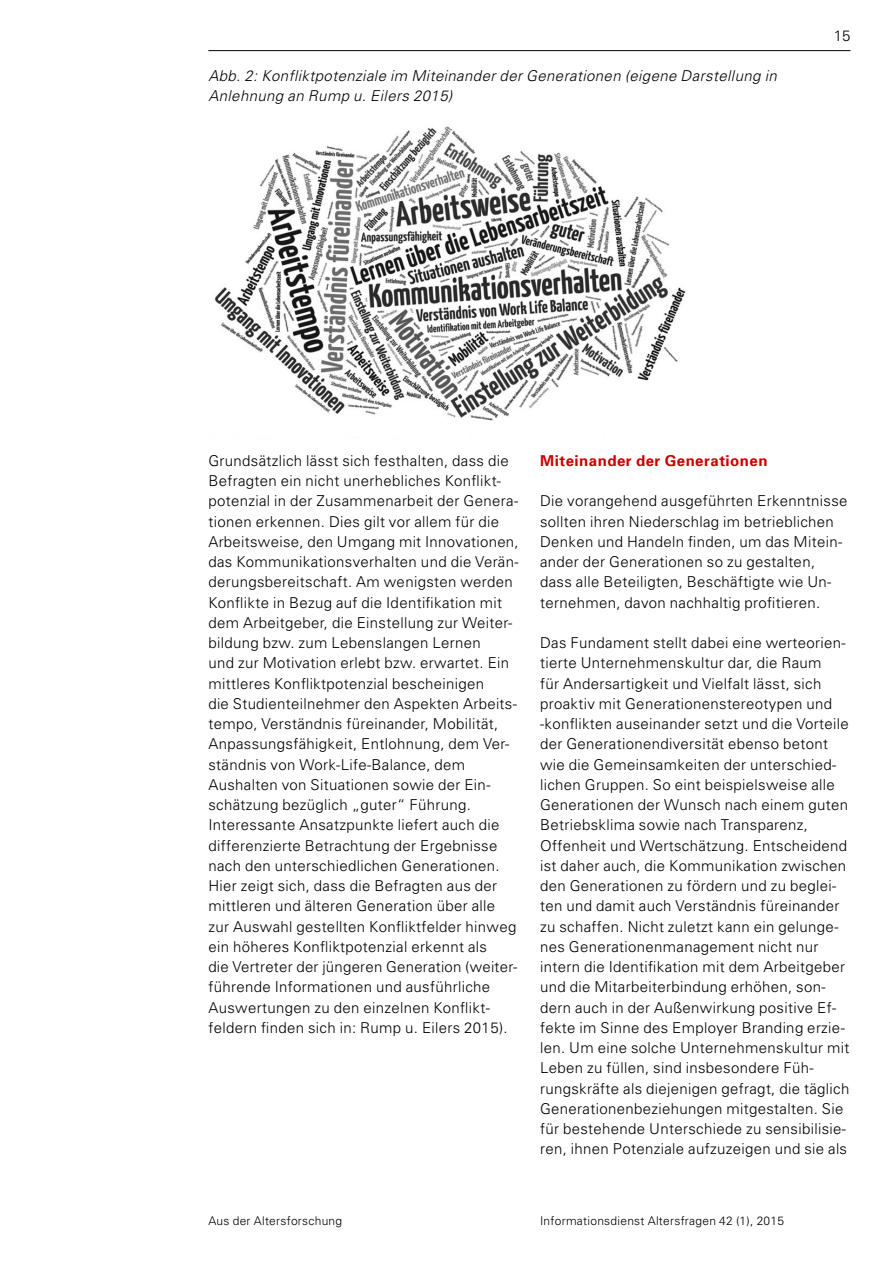
<style>
.page{position:relative;width:893px;height:1263px;background:#fff}
.page>*{position:absolute;margin:0;border:0;box-sizing:border-box;transform-origin:0 0}
.p_fließ_normal_2013{font:300 15px/20.2px "Univers";letter-spacing:.02em;color:#000}
.Abbildung_Titel_ohne{font:italic 300 15px/20.2px "Univers";letter-spacing:.025em;color:#000}
.H3_überschrift_fließ{font:700 15px "Univers";letter-spacing:.035em;color:#c00}
.t1{font:300 12px "Univers";letter-spacing:.02em;color:#000}
</style>
<div class="page">
<hr style="left:208px;top:50px;width:642px;height:1px;background:#000">
<img style="left:215px;top:126px;width:471px;height:295px">
<p class="Abbildung_Titel_ohne" style="left:208px;top:66px;width:570px">Abb. 2: Konfliktpotenziale im Miteinander der Generationen (eigene Darstellung in<br>Anlehnung an Rump u. Eilers 2015)</p>
<p class="p_fließ_normal_2013" style="left:834px;top:25px;width:18px">15</p>
<p class="p_fließ_normal_2013" style="left:208px;top:450px;width:312px">Grundsätzlich lässt sich festhalten, dass die Befragten ein nicht unerhebliches Konflikt&shy;potenzial in der Zusammenarbeit der Genera&shy;tionen erkennen. Dies gilt vor allem für die Arbeitsweise, den Umgang mit Innovationen, das Kommunikationsverhalten und die Verän&shy;derungsbereitschaft. Am wenigsten werden Konflikte in Bezug auf die Identifikation mit dem Arbeitgeber, die Einstellung zur Weiter&shy;bildung bzw. zum Lebenslangen Lernen<br>und zur Motivation erlebt bzw. erwartet. Ein mittleres Konfliktpotenzial bescheinigen<br>die Studienteilnehmer den Aspekten Arbeits&shy;tempo, Verständnis füreinander, Mobilität, Anpassungsfähigkeit, Entlohnung, dem Ver&shy;ständnis von Work-Life-Balance, dem Aushalten von Situationen sowie der Ein&shy;schätzung bezüglich „guter“ Führung.<br>Interessante Ansatzpunkte liefert auch die differenzierte Betrachtung der Ergebnisse nach den unterschiedlichen Generationen.<br>Hier zeigt sich, dass die Befragten aus der mittleren und älteren Generation über alle zur Auswahl gestellten Konfliktfelder hinweg ein höheres Konfliktpotenzial erkennt als<br>die Vertreter der jüngeren Generation (weiter&shy;führende Informationen und ausführliche Auswertungen zu den einzelnen Konflikt&shy;feldern finden sich in: Rump u. Eilers 2015).</p>
<h3 class="H3_überschrift_fließ" style="left:540px;top:451px;width:229px">Miteinander der Generationen</h3>
<p class="p_fließ_normal_2013" style="left:540px;top:491px;width:309px">Die vorangehend ausgeführten Erkenntnisse sollten ihren Niederschlag im betrieblichen Denken und Handeln finden, um das Mitein&shy;ander der Generationen so zu gestalten, dass alle Beteiligten, Beschäftigte wie Un&shy;ternehmen, davon nachhaltig profitieren.</p>
<p class="p_fließ_normal_2013" style="left:540px;top:633px;width:311px">Das Fundament stellt dabei eine werteorien&shy;tierte Unternehmenskultur dar, die Raum<br>für Andersartigkeit und Vielfalt lässt, sich proaktiv mit Generationenstereotypen und -konflikten auseinander setzt und die Vorteile der Generationendiversität ebenso betont wie die Gemeinsamkeiten der unterschied&shy;lichen Gruppen. So eint beispielsweise alle Generationen der Wunsch nach einem guten Betriebsklima sowie nach Transparenz, Offenheit und Wertschätzung. Entscheidend ist daher auch, die Kommunikation zwischen den Generationen zu fördern und zu beglei&shy;ten und damit auch Verständnis füreinander zu schaffen. Nicht zuletzt kann ein gelunge&shy;nes Generationenmanagement nicht nur intern die Identifikation mit dem Arbeitgeber und die Mitarbeiterbindung erhöhen, son&shy;dern auch in der Außenwirkung positive Ef&shy;fekte im Sinne des Employer Branding erzie&shy;len. Um eine solche Unternehmenskultur mit Leben zu füllen, sind insbesondere Füh&shy;rungskräfte als diejenigen gefragt, die täglich Generationenbeziehungen mitgestalten. Sie für bestehende Unterschiede zu sensibilisie&shy;ren, ihnen Potenziale aufzuzeigen und sie als</p>
<p class="t1" style="left:208px;top:1213px;width:135px">Aus der Altersforschung</p>
<p class="t1" style="left:540px;top:1213px;width:246px">Informationsdienst Altersfragen 42 (1), 2015</p>
</div>
